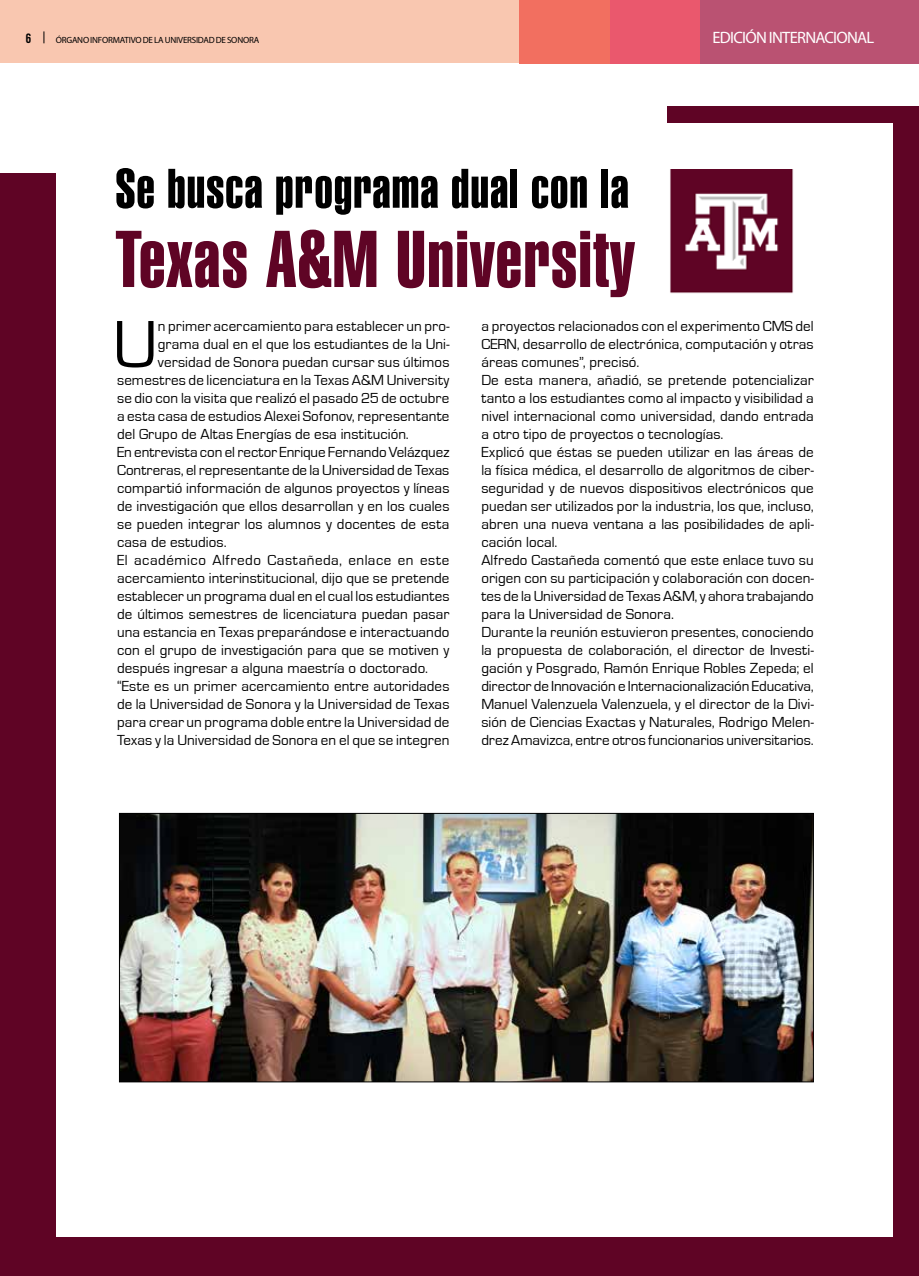
<style>
.page{position:relative;width:919px;height:1276px;background:#fff}
.page>*{position:absolute;margin:0;border:0;box-sizing:border-box;transform-origin:0 0}
.t1{font:78px "Swiss 911 BT Extra Compressed";letter-spacing:.02em;color:#5f0425}
.t2{font:69px "Eurostile";color:#000}
.t3{font:54px "Swiss 911 BT Extra Compressed";letter-spacing:.02em;color:#000}
.t4{font:16.5px "Myriad Pro";letter-spacing:-.04em;color:#fff}
.t5{font:15px/18px "Eurostile";letter-spacing:.005em;color:#000}
.t6{font:15px "Eurostile";letter-spacing:.035em;color:#000}
.t7{font:700 13.5px "Bebas Neue";color:#000}
.t8{font:9px "Myriad Pro";letter-spacing:-.02em;color:#000}
</style>
<div class="page">
<div style="left:0;top:0;width:917px;height:63px;background:#f9c7b0"></div>
<div style="left:519px;top:0;width:219px;height:63px;background:#f26f60"></div>
<div style="left:610px;top:0;width:218px;height:63px;background:#ea586d"></div>
<div style="left:700px;top:0;width:218px;height:63px;background:#ba5272"></div>
<svg style="left:44px;top:31px;width:1px;height:12px"></svg>
<img style="left:121px;top:815px;width:690px;height:265px">
<div style="left:119px;top:813px;width:694px;height:269px;border:1px solid #000"></div>
<img style="left:670px;top:169px;width:124px;height:125px">
<div style="left:0;top:174px;width:55px;height:1102px;background:#5f0425"></div>
<div style="left:55px;top:1237px;width:863px;height:39px;background:#5f0425"></div>
<div style="left:668px;top:106px;width:250px;height:16px;background:#5f0425"></div>
<div style="left:893px;top:106px;width:25px;height:1170px;background:#5f0425"></div>
<p class="t7" style="left:26px;top:31px;width:7px">6</p>
<p class="t8" style="left:56px;top:34px;width:205px">ÓRGANO INFORMATIVO DE LA UNIVERSIDAD DE SONORA</p>
<p class="t4" style="left:712px;top:27px;width:163px">EDICIÓN INTERNACIONAL</p>
<h3 class="t3" style="left:115px;top:158px;width:514px">Se busca programa dual con la</h3>
<h1 class="t1" style="left:115px;top:215px;width:520px">Texas A&amp;M University</h1>
<h2 class="t2" style="left:113px;top:307px;width:47px">U</h2>
<p class="t5" style="left:158px;top:317px;width:293px">n primer acercamiento para establecer un pro-</p>
<p class="t5" style="left:158px;top:335px;width:293px">grama dual en el que los estudiantes de la Uni-</p>
<p class="t5" style="left:158px;top:353px;width:293px">versidad de Sonora puedan cursar sus últimos</p>
<p class="t5" style="left:117px;top:371px;width:334px">semestres de licenciatura en la Texas A&amp;M University</p>
<p class="t5" style="left:117px;top:389px;width:334px">se dio con la visita que realizó el pasado 25 de octubre</p>
<p class="t5" style="left:117px;top:407px;width:334px">a esta casa de estudios Alexei Sofonov, representante</p>
<p class="t5" style="left:117px;top:425px;width:293px">del Grupo de Altas Energías de esa institución.</p>
<p class="t5" style="left:117px;top:443px;width:334px">En entrevista con el rector Enrique Fernando Velázquez</p>
<p class="t5" style="left:117px;top:461px;width:334px">Contreras, el representante de la Universidad de Texas</p>
<p class="t5" style="left:117px;top:479px;width:334px">compartió información de algunos proyectos y líneas</p>
<p class="t5" style="left:117px;top:497px;width:334px">de investigación que ellos desarrollan y en los cuales</p>
<p class="t5" style="left:117px;top:515px;width:334px">se pueden integrar los alumnos y docentes de esta</p>
<p class="t5" style="left:117px;top:533px;width:111px">casa de estudios.</p>
<p class="t6" style="left:117px;top:552px;width:334px">El académico Alfredo Castañeda, enlace en este</p>
<p class="t5" style="left:117px;top:569px;width:334px">acercamiento interinstitucional, dijo que se pretende</p>
<p class="t5" style="left:117px;top:587px;width:334px">establecer un programa dual en el cual los estudiantes</p>
<p class="t5" style="left:117px;top:605px;width:334px">de últimos semestres de licenciatura puedan pasar</p>
<p class="t5" style="left:117px;top:623px;width:334px">una estancia en Texas preparándose e interactuando</p>
<p class="t5" style="left:117px;top:641px;width:334px">con el grupo de investigación para que se motiven y</p>
<p class="t5" style="left:117px;top:659px;width:312px">después ingresar a alguna maestría o doctorado.</p>
<p class="t5" style="left:117px;top:677px;width:334px">“Este es un primer acercamiento entre autoridades</p>
<p class="t5" style="left:117px;top:695px;width:334px">de la Universidad de Sonora y la Universidad de Texas</p>
<p class="t5" style="left:117px;top:713px;width:334px">para crear un programa doble entre la Universidad de</p>
<p class="t5" style="left:117px;top:731px;width:334px">Texas y la Universidad de Sonora en el que se integren</p>
<p class="t5" style="left:481px;top:317px;width:334px">a proyectos relacionados con el experimento CMS del CERN, desarrollo de electrónica, computación y otras áreas comunes”, precisó.<br>De esta manera, añadió, se pretende potencializar tanto a los estudiantes como al impacto y visibilidad a nivel internacional como universidad, dando entrada a otro tipo de proyectos o tecnologías.<br>Explicó que éstas se pueden utilizar en las áreas de la física médica, el desarrollo de algoritmos de ciber&shy;seguridad y de nuevos dispositivos electrónicos que puedan ser utilizados por la industria, los que, incluso, abren una nueva ventana a las posibilidades de apli&shy;cación local.<br>Alfredo Castañeda comentó que este enlace tuvo su origen con su participación y colaboración con docen&shy;tes de la Universidad de Texas A&amp;M, y ahora trabajando para la Universidad de Sonora.<br>Durante la reunión estuvieron presentes, conociendo la propuesta de colaboración, el director de Investi&shy;gación y Posgrado, Ramón Enrique Robles Zepeda; el director de Innovación e Internacionalización Educativa, Manuel Valenzuela Valenzuela, y el director de la Divi&shy;sión de Ciencias Exactas y Naturales, Rodrigo Melen&shy;drez Amavizca, entre otros funcionarios universitarios.</p>
</div>
